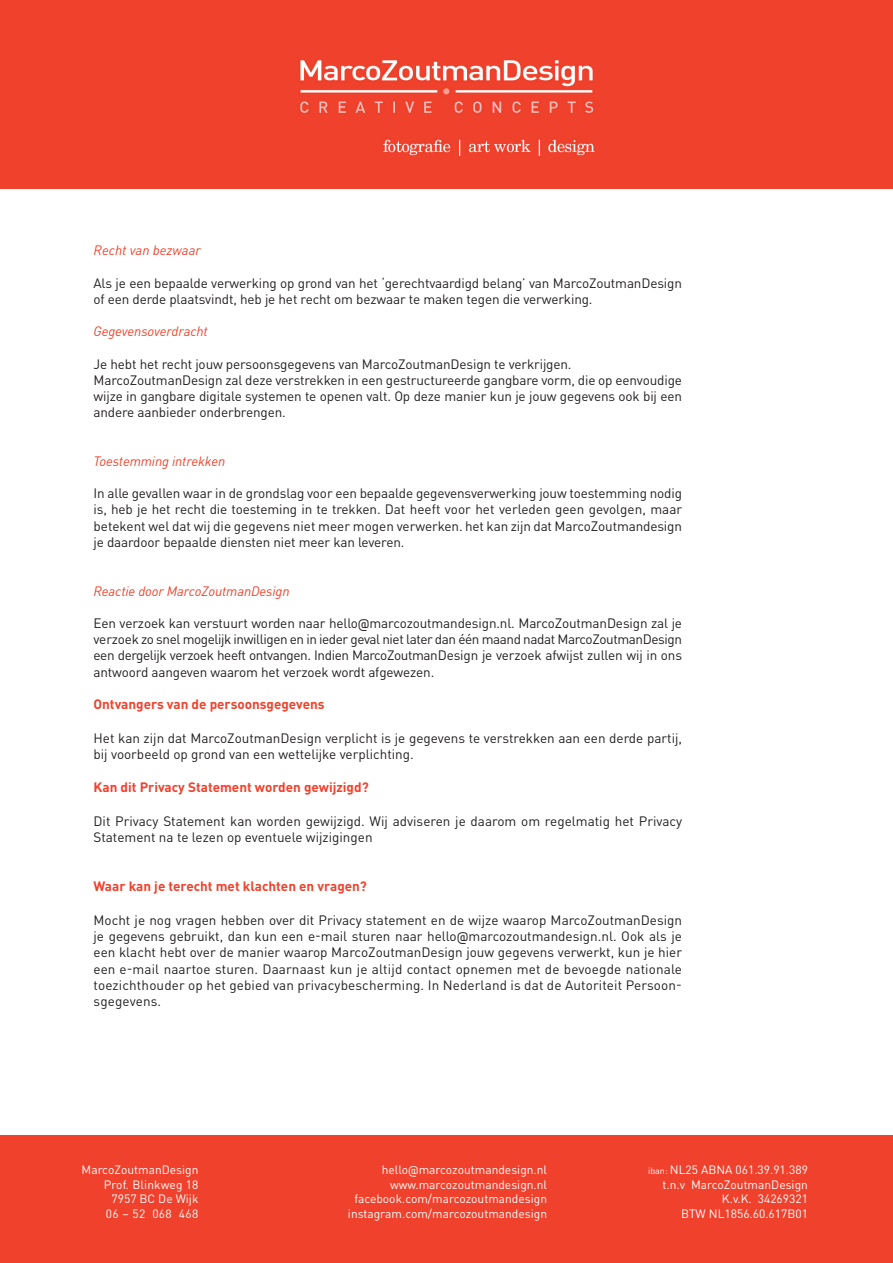
<style>
.page{position:relative;width:893px;height:1263px;background:#fff}
.page>*{position:absolute;margin:0;border:0;box-sizing:border-box;transform-origin:0 0}
.t1{font:13.5px/16.2px "DINOT";letter-spacing:-.01em;color:#231f20}
.t2{font:700 13.5px "DINOT";color:#ef422b}
.t3{font:italic 13.5px "DINOT";letter-spacing:-.01em;color:#ef422b}
.t4{font:12px/14.4px "DINOT";color:#fff;text-align:right}
.s1{font-size:9px}
</style>
<div class="page">
<div style="left:0;top:1135px;width:893px;height:128px;background:#ef412b"></div>
<div style="left:5px;top:0;width:888px;height:189px;background:#ef412b"></div>
<img style="left:0;top:0;width:5px;height:189px">
<p class="t3" style="left:94px;top:242px;width:109px">Recht van bezwaar</p>
<p class="t1" style="left:94px;top:274px;width:590px">Als je een bepaalde verwerking op grond van het ‘gerechtvaardigd belang’ van MarcoZoutmanDesign of een derde plaatsvindt, heb je het recht om bezwaar te maken tegen die verwerking.</p>
<p class="t3" style="left:94px;top:323px;width:116px">Gegevensoverdracht</p>
<p class="t1" style="left:94px;top:355px;width:590px">Je hebt het recht jouw persoonsgegevens van MarcoZoutmanDesign te verkrijgen.<br>MarcoZoutmanDesign zal deze verstrekken in een gestructureerde gangbare vorm, die op eenvoudige wijze in gangbare digitale systemen te openen valt. Op deze manier kun je jouw gegevens ook bij een andere aanbieder onderbrengen.</p>
<p class="t3" style="left:94px;top:453px;width:133px">Toestemming intrekken</p>
<p class="t1" style="left:94px;top:485px;width:590px;text-align:justify">In alle gevallen waar in de grondslag voor een bepaalde gegevensverwerking jouw toestemming nodig is, heb je het recht die toesteming in te trekken. Dat heeft voor het verleden geen gevolgen, maar betekent wel dat wij die gegevens niet meer mogen verwerken. het kan zijn dat MarcoZoutmandesign je daardoor bepaalde diensten niet meer kan leveren.</p>
<p class="t3" style="left:94px;top:582px;width:198px">Reactie door MarcoZoutmanDesign</p>
<p class="t1" style="left:94px;top:615px;width:590px;text-align:justify">Een verzoek kan verstuurt worden naar hello@marcozoutmandesign.nl. MarcoZoutmanDesign zal je verzoek zo snel mogelijk inwilligen en in ieder geval niet later dan één maand nadat MarcoZoutmanDesign een dergelijk verzoek heeft ontvangen. Indien MarcoZoutmanDesign je verzoek afwijst zullen wij in ons antwoord aangeven waarom het verzoek wordt afgewezen.</p>
<p class="t2" style="left:94px;top:695px;width:233px">Ontvangers van de persoonsgegevens</p>
<p class="t1" style="left:94px;top:730px;width:590px">Het kan zijn dat MarcoZoutmanDesign verplicht is je gegevens te verstrekken aan een derde partij, bij voorbeeld op grond van een wettelijke verplichting.</p>
<p class="t2" style="left:94px;top:778px;width:277px">Kan dit Privacy Statement worden gewijzigd?</p>
<p class="t1" style="left:94px;top:813px;width:590px">Dit Privacy Statement kan worden gewijzigd. Wij adviseren je daarom om regelmatig het Privacy<br>Statement na te lezen op eventuele wijzigingen</p>
<p class="t2" style="left:94px;top:877px;width:275px">Waar kan je terecht met klachten en vragen?</p>
<p class="t1" style="left:94px;top:912px;width:590px;text-align:justify">Mocht je nog vragen hebben over dit Privacy statement en de wijze waarop MarcoZoutmanDesign je gegevens gebruikt, dan kun een e-mail sturen naar hello@marcozoutmandesign.nl. Ook als je een klacht hebt over de manier waarop MarcoZoutmanDesign jouw gegevens verwerkt, kun je hier een e-mail naartoe sturen. Daarnaast kun je altijd contact opnemen met de bevoegde nationale toezichthouder op het gebied van privacybescherming. In Nederland is dat de Autoriteit Persoon&shy;sgegevens.</p>
<p class="t4" style="left:82px;top:1162px;width:118px">MarcoZoutmanDesign<br>Prof. Blinkweg 18<br>7957 BC De Wijk<br>06 – 52 068 468</p>
<p class="t4" style="left:648px;top:1162px;width:161px"><span class="s1">iban:</span> NL25 ABNA 061.39.91.389 t.n.v MarcoZoutmanDesign<br>K.v.K. 34269321<br>BTW NL1856.60.617B01</p>
<p class="t4" style="left:348px;top:1162px;width:201px">hello@marcozoutmandesign.nl www.marcozoutmandesign.nl facebook.com/marcozoutmandesign instagram.com/marcozoutmandesign</p>
</div>
